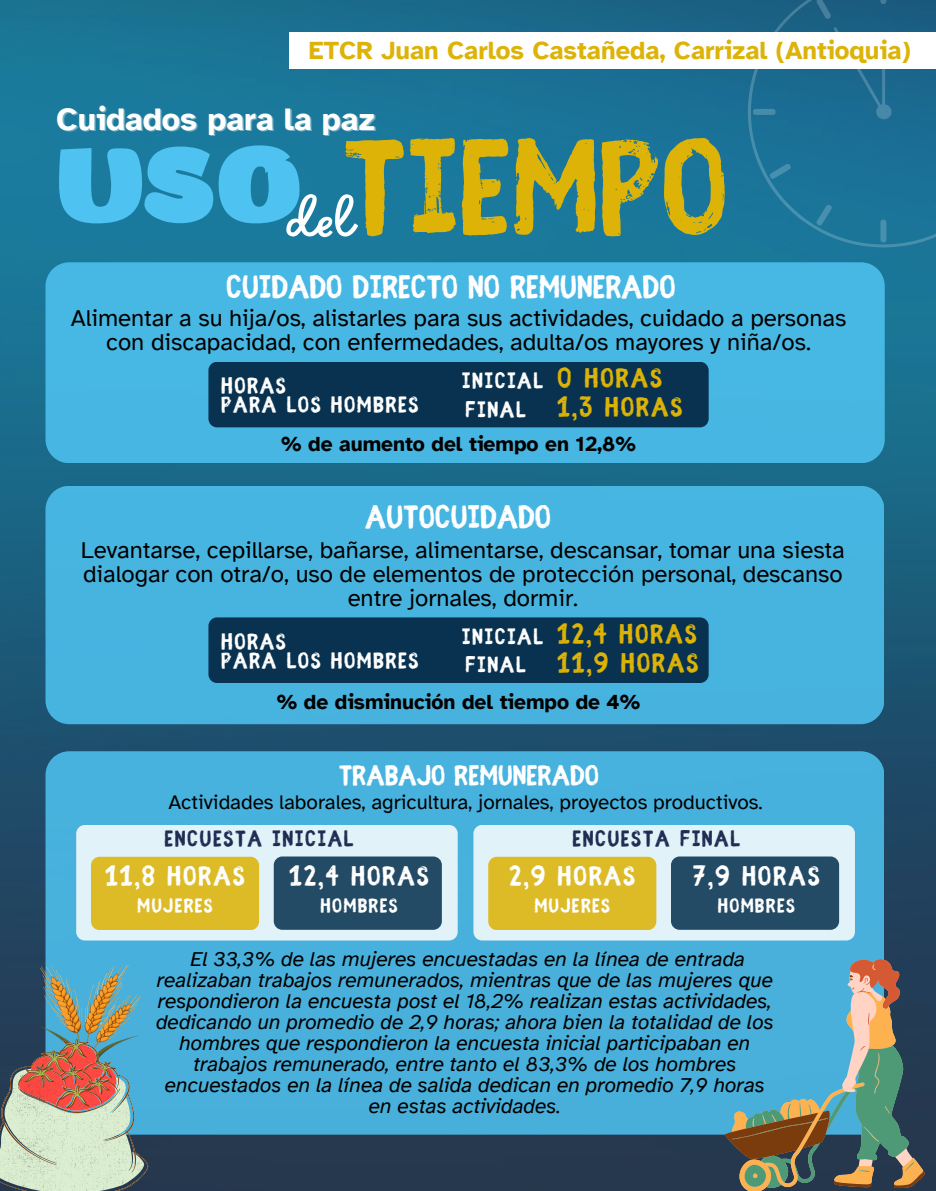
<style>
.page{position:relative;width:936px;height:1191px;background:#fff}
.page>*{position:absolute;margin:0;border:0;box-sizing:border-box;transform-origin:0 0}
.t1{font:700 149.1px "Fibre Vintage Full";color:#ddb307}
.t2{font:800 102.6px "ZT Arturo";color:#4ec2f0}
.t3{font:65.1px "Sweet Apricot";color:#fff}
.t4{font:700 36px "Fibre Vintage Full";color:#fff}
.t5{font:700 32.1px "Atkinson Hyperlegible";color:#fff}
.t6{font:700 31.5px "Fibre Vintage Full";color:#fff}
.t7{font:700 30px "Fibre Vintage Full";letter-spacing:.06em;color:#fff}
.t8{font:700 30px "Fibre Vintage Full";letter-spacing:.06em;color:#ddb307}
.t9{font:700 25.5px "Atkinson Hyperlegible";color:#ddb307}
.t10{font:700 24.9px "Fibre Vintage Full";letter-spacing:.06em;color:#fff}
.t11{font:700 24.9px "Fibre Vintage Full";letter-spacing:.06em;color:#202c52}
.t12{font:24px/24px "Atkinson Hyperlegible";color:#000;text-align:center}
.t13{font:700 21.9px "Fibre Vintage Full";letter-spacing:.06em;color:#fff}
.t14{font:italic 21px/21px "Atkinson Hyperlegible";color:#000;text-align:center}
.t15{font:700 21px "Atkinson Hyperlegible";color:#000}
.t16{font:20.7px "Atkinson Hyperlegible";color:#000}
</style>
<div class="page">
<img style="left:0;top:0;width:936px;height:1190px">
<svg style="left:748px;top:0;width:188px;height:248px;background:#1c6f95"></svg>
<svg style="left:880px;top:218px;width:6px;height:25px"></svg>
<svg style="left:815px;top:203px;width:18px;height:24px"></svg>
<svg style="left:768px;top:162px;width:25px;height:18px"></svg>
<svg style="left:752px;top:109px;width:25px;height:6px"></svg>
<svg style="left:935px;top:0;width:1px;height:21px"></svg>
<svg style="left:934px;top:202px;width:2px;height:25px"></svg>
<div style="left:876px;top:104px;width:16px;height:15px;background:#4788a8;border-radius:8px"></div>
<svg style="left:815px;top:0;width:71px;height:114px;background:#20698d"></svg>
<div style="left:289px;top:33px;width:646px;height:36px;background:#fff"></div>
<div style="left:46px;top:262px;width:839px;height:201px;background:#47b7e3;border-radius:24px"></div>
<div style="left:208px;top:362px;width:501px;height:65px;background:#08324f;border-radius:9px"></div>
<div style="left:46px;top:485px;width:838px;height:239px;background:#47b4e0;border-radius:24px"></div>
<div style="left:208px;top:617px;width:501px;height:66px;background:#08324f;border-radius:9px"></div>
<div style="left:46px;top:751px;width:838px;height:383px;background:#48b0db;border-radius:24px"></div>
<div style="left:76px;top:824px;width:382px;height:116px;background:#e1f2f9;border-radius:9px"></div>
<div style="left:91px;top:856px;width:168px;height:74px;background:#ddbb27;border-radius:9px"></div>
<div style="left:274px;top:856px;width:168px;height:73px;background:#244b65;border-radius:9px"></div>
<div style="left:473px;top:824px;width:382px;height:116px;background:#e1f2f9;border-radius:9px"></div>
<div style="left:488px;top:856px;width:168px;height:74px;background:#ddbb27;border-radius:9px"></div>
<div style="left:671px;top:856px;width:168px;height:73px;background:#244b65;border-radius:9px"></div>
<svg style="left:725px;top:956px;width:200px;height:234px"></svg>
<img style="left:39px;top:962px;width:102px;height:76px">
<svg style="left:0;top:1038px;width:148px;height:152px;background:#a9a99e"></svg>
<p class="t9" style="left:309px;top:35px;width:604px">ETCR Juan Carlos Castañeda, Carrizal (Antioquia)</p>
<p class="t5" style="left:56px;top:99px;width:320px">Cuidados para la paz</p>
<p class="t2" style="left:56px;top:146px;width:249px">USO</p>
<p class="t1" style="left:342px;top:126px;width:387px">TIEMPO</p>
<p class="t3" style="left:288px;top:176px;width:68px">del</p>
<p class="t4" style="left:226px;top:272px;width:451px">CUIDADO DIRECTO NO REMUNERADO</p>
<p class="t12" style="left:71px;top:306px;width:777px">Alimentar a su hija/os, alistarles para sus actividades, cuidado a personas con discapacidad, con enfermedades, adulta/os mayores y niña/os.</p>
<p class="t10" style="left:221px;top:375px;width:66px">HORAS</p>
<p class="t10" style="left:221px;top:394px;width:199px">PARA LOS HOMBRES</p>
<p class="t10" style="left:462px;top:370px;width:83px">INICIAL</p>
<p class="t8" style="left:557px;top:365px;width:106px">0 HORAS</p>
<p class="t10" style="left:466px;top:399px;width:62px">FINAL</p>
<p class="t8" style="left:557px;top:394px;width:127px">1,3 HORAS</p>
<p class="t15" style="left:281px;top:431px;width:356px">% de aumento del tiempo en 12,8%</p>
<p class="t4" style="left:365px;top:502px;width:188px">AUTOCUIDADO</p>
<p class="t12" style="left:81px;top:537px;width:766px">Levantarse, cepillarse, bañarse, alimentarse, descansar, tomar una siesta dialogar con otra/o, uso de elementos de protección personal, descanso entre jornales, dormir.</p>
<p class="t10" style="left:221px;top:631px;width:66px">HORAS</p>
<p class="t10" style="left:221px;top:650px;width:199px">PARA LOS HOMBRES</p>
<p class="t10" style="left:462px;top:625px;width:83px">INICIAL</p>
<p class="t8" style="left:557px;top:621px;width:141px">12,4 HORAS</p>
<p class="t10" style="left:466px;top:654px;width:62px">FINAL</p>
<p class="t8" style="left:557px;top:650px;width:143px">11,9 HORAS</p>
<p class="t15" style="left:277px;top:688px;width:365px">% de disminución del tiempo de 4%</p>
<p class="t6" style="left:339px;top:762px;width:262px">TRABAJO REMUNERADO</p>
<p class="t16" style="left:168px;top:789px;width:596px">Actividades laborales, agricultura, jornales, proyectos productivos.</p>
<p class="t11" style="left:165px;top:828px;width:190px">ENCUESTA INICIAL</p>
<p class="t11" style="left:572px;top:828px;width:169px">ENCUESTA FINAL</p>
<p class="t7" style="left:105px;top:863px;width:141px">11,8 HORAS</p>
<p class="t7" style="left:289px;top:863px;width:141px">12,4 HORAS</p>
<p class="t13" style="left:321px;top:896px;width:79px">HOMBRES</p>
<p class="t13" style="left:534px;top:896px;width:77px">MUJERES</p>
<p class="t7" style="left:509px;top:863px;width:128px">2,9 HORAS</p>
<p class="t7" style="left:693px;top:863px;width:128px">7,9 HORAS</p>
<p class="t13" style="left:718px;top:896px;width:79px">HOMBRES</p>
<p class="t13" style="left:137px;top:896px;width:77px">MUJERES</p>
<p class="t14" style="left:156px;top:947px;width:619px">El 33,3% de las mujeres encuestadas en la línea de entrada realizaban trabajos remunerados, mientras que de las mujeres que respondieron la encuesta post el 18,2% realizan estas actividades, dedicando un promedio de 2,9 horas; ahora bien la totalidad de los hombres que respondieron la encuesta inicial participaban en trabajos remunerado, entre tanto el 83,3% de los hombres encuestados en la línea de salida dedican en promedio 7,9 horas en estas actividades.</p>
</div>
